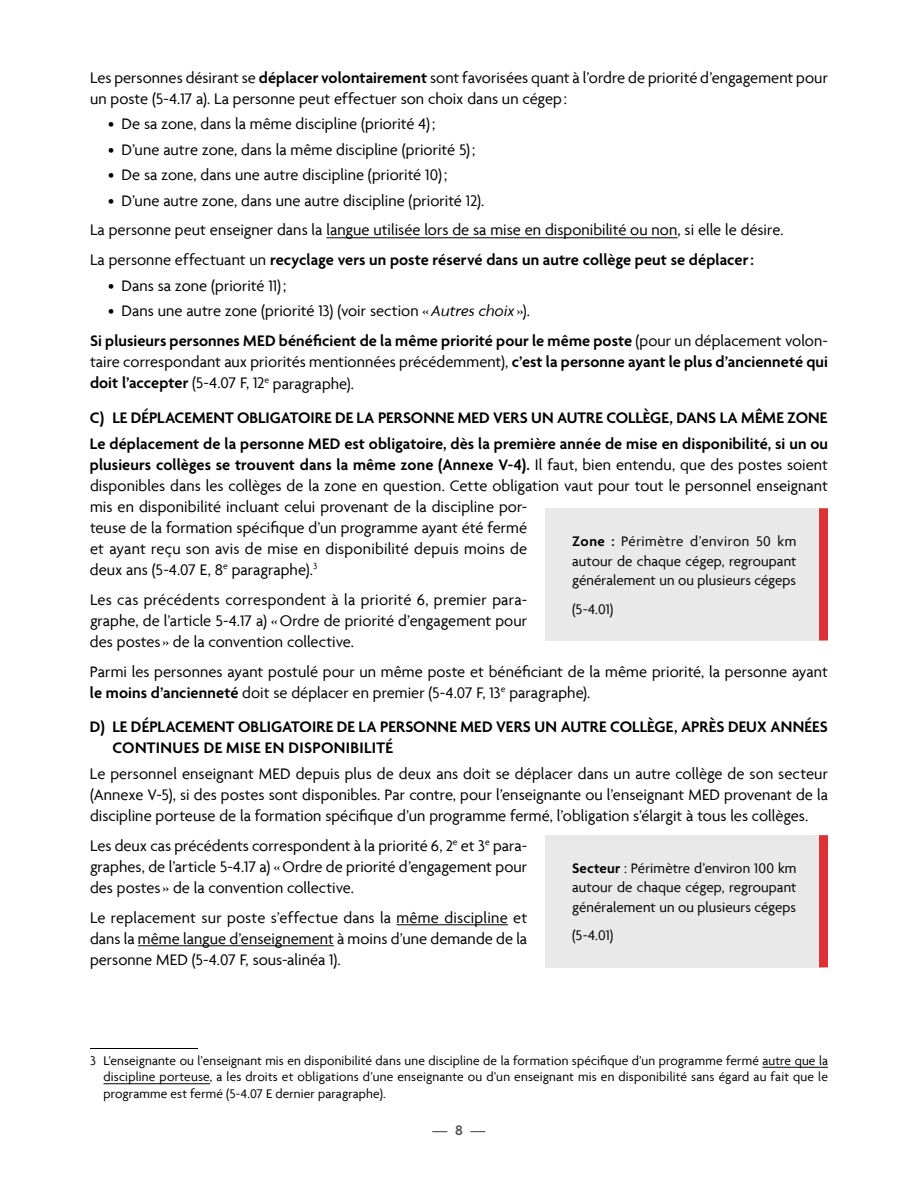
<style>
.page{position:relative;width:918px;height:1188px;background:#fff}
.page>*{position:absolute;margin:0;border:0;box-sizing:border-box;transform-origin:0 0}
.t1{font:16.5px/21px "Agenda";letter-spacing:.005em;color:#000001}
.t2{font:600 16.5px/25.5px "Agenda";letter-spacing:.005em;color:#000001}
.t3{font:15px/19.5px "Agenda";letter-spacing:.005em;color:#000001;text-align:justify}
.t4{font:600 15px "Agenda";color:#545553}
.t5{font:13.5px/16.5px "Agenda";letter-spacing:.01em;color:#000001;text-align:justify}
.s1{font-weight:600}
.s2{font-style:italic}
</style>
<div class="page">
<hr style="left:326px;top:238px;width:352px;height:1px;background:#000001">
<hr style="left:397px;top:925px;width:111px;height:1px;background:#000001">
<hr style="left:138px;top:946px;width:196px;height:1px;background:#000001">
<hr style="left:90px;top:1048px;width:108px;height:1px;background:#000001">
<hr style="left:762px;top:1067px;width:66px;height:1px;background:#000001">
<hr style="left:104px;top:1083px;width:106px;height:1px;background:#000001">
<div style="left:545px;top:508px;width:279px;height:132px;background:#e9e9e9"></div>
<div style="left:819px;top:508px;width:9px;height:132px;background:#dc3235"></div>
<div style="left:545px;top:835px;width:279px;height:132px;background:#e9e9e9"></div>
<div style="left:819px;top:835px;width:9px;height:132px;background:#dc3235"></div>
<p class="t1" style="left:90px;top:66px;width:740px">Les personnes désirant se <span class="s1">déplacer volontairement</span> sont favorisées quant à l’ordre de priorité d’engagement pour un poste (5-4.17 a). La personne peut effectuer son choix dans un cégep:</p>
<p class="t1" style="left:108px;top:113px;width:329px">• De sa zone, dans la même discipline (priorité 4) ;</p>
<p class="t1" style="left:108px;top:138px;width:369px">• D’une autre zone, dans la même discipline (priorité 5) ;</p>
<p class="t1" style="left:108px;top:164px;width:341px">• De sa zone, dans une autre discipline (priorité 10) ;</p>
<p class="t1" style="left:90px;top:185px;width:695px;line-height:30px;text-indent:18px">• D’une autre zone, dans une autre discipline (priorité 12).<br>La personne peut enseigner dans la langue utilisée lors de sa mise en disponibilité ou non, si elle le désire.<br>La personne effectuant un <span class="s1">recyclage vers un poste réservé dans un autre collège peut se déplacer:</span></p>
<p class="t1" style="left:108px;top:275px;width:180px">• Dans sa zone (priorité 11) ;</p>
<p class="t1" style="left:90px;top:296px;width:740px;line-height:30px;text-indent:18px">• Dans une autre zone (priorité 13) (voir section «<span class="s2">Autres choix</span> »).<br><span class="s1">Si plusieurs personnes MED bénéficient de la même priorité pour le même poste</span> (pour un déplacement volon-</p>
<p class="t1" style="left:90px;top:351px;width:740px">taire correspondant aux priorités mentionnées précédemment), <span class="s1">c’est la personne ayant le plus d’ancienneté qui doit l’accepter</span> (5-4.07 F, 12<sup>e</sup> paragraphe).</p>
<p class="t2" style="left:90px;top:406px;width:740px">C) LE DÉPLACEMENT OBLIGATOIRE DE LA PERSONNE MED VERS UN AUTRE COLLÈGE, DANS LA MÊME ZONE<br>Le déplacement de la personne MED est obligatoire, dès la première année de mise en disponibilité, si un ou</p>
<p class="t1" style="left:90px;top:453px;width:740px"><span class="s1">plusieurs collèges se trouvent dans la même zone (Annexe V-4).</span> Il faut, bien entendu, que des postes soient disponibles dans les collèges de la zone en question. Cette obligation vaut pour tout le personnel enseignant mis en disponibilité incluant celui provenant de la discipline por-<br>teuse de la formation spécifique d’un programme ayant été fermé<br>et ayant reçu son avis de mise en disponibilité depuis moins de<br>deux ans (5-4.07 E, 8<sup>e</sup> paragraphe).<sup>3</sup></p>
<p class="t1" style="left:90px;top:588px;width:439px;text-align:justify">Les cas précédents correspondent à la priorité 6, premier para&shy;graphe, de l’article 5-4.17 a) «Ordre de priorité d’engagement pour des postes» de la convention collective.</p>
<p class="t1" style="left:90px;top:660px;width:739px">Parmi les personnes ayant postulé pour un même poste et bénéficiant de la même priorité, la personne ayant <span class="s1">le moins d’ancienneté</span> doit se déplacer en premier (5-4.07 F, 13<sup>e</sup> paragraphe).</p>
<p class="t2" style="left:112px;top:717px;width:717px;line-height:21px;text-indent:-22px">D) LE DÉPLACEMENT OBLIGATOIRE DE LA PERSONNE MED VERS UN AUTRE COLLÈGE, APRÈS DEUX ANNÉES<br>CONTINUES DE MISE EN DISPONIBILITÉ</p>
<p class="t1" style="left:90px;top:762px;width:740px;text-align:justify">Le personnel enseignant MED depuis plus de deux ans doit se déplacer dans un autre collège de son secteur (Annexe V-5), si des postes sont disponibles. Par contre, pour l’enseignante ou l’enseignant MED provenant de la discipline porteuse de la formation spécifique d’un programme fermé, l’obligation s’élargit à tous les collèges.</p>
<p class="t1" style="left:90px;top:834px;width:439px;text-align:justify">Les deux cas précédents correspondent à la priorité 6, 2<sup>e</sup> et 3<sup>e</sup> para&shy;graphes, de l’article 5-4.17 a) «Ordre de priorité d’engagement pour des postes» de la convention collective.</p>
<p class="t1" style="left:90px;top:906px;width:439px;text-align:justify">Le replacement sur poste s’effectue dans la même discipline et dans la même langue d’enseignement à moins d’une demande de la personne MED (5-4.07 F, sous-alinéa 1).</p>
<p class="t3" style="left:572px;top:531px;width:226px"><span class="s1">Zone :</span> Périmètre d’environ 50 km autour de chaque cégep, regroupant généralement un ou plusieurs cégeps</p>
<p class="t3" style="left:572px;top:599px;width:43px">(5-4.01)</p>
<p class="t3" style="left:572px;top:858px;width:226px"><span class="s1">Secteur</span> : Périmètre d’environ 100 km autour de chaque cégep, regroupant généralement un ou plusieurs cégeps</p>
<p class="t3" style="left:572px;top:926px;width:43px">(5-4.01)</p>
<p class="t5" style="left:104px;top:1052px;width:726px;text-indent:-14px">3 L’enseignante ou l’enseignant mis en disponibilité dans une discipline de la formation spécifique d’un programme fermé autre que la discipline porteuse, a les droits et obligations d’une enseignante ou d’un enseignant mis en disponibilité sans égard au fait que le programme est fermé (5-4.07 E dernier paragraphe).</p>
<p class="t4" style="left:433px;top:1122px;width:54px">—8—</p>
</div>
